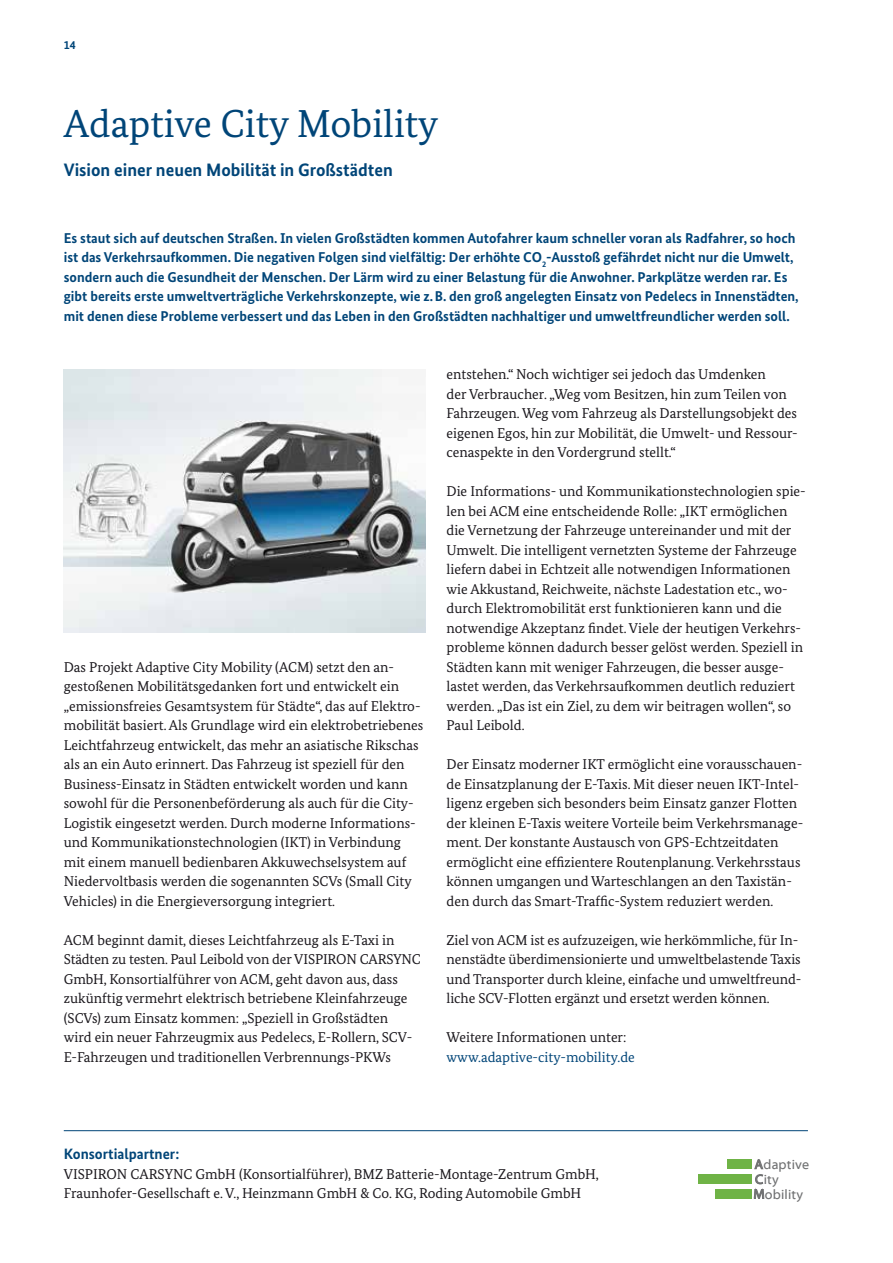
<style>
.page{position:relative;width:893px;height:1263px;background:#fff}
.page>*{position:absolute;margin:0;border:0;box-sizing:border-box;transform-origin:0 0}
.t1{font:39px "Bundes Serif";color:#004578}
.t2{font:700 18px "Bundes Sans";color:#004578}
.t3{font:700 15px "Bundes Sans";color:#004578}
.t4{font:14.25px/19.5px "Bundes Serif";color:#1a171c}
.t5{font:700 14.25px/19.5px "Bundes Sans";color:#004578}
.t6{font:14.25px "Bundes Serif";color:#004578}
.t7{font:13.65px/14.9px "Myriad Web Pro";letter-spacing:.01em;color:#707172}
.t8{font:700 12px "Bundes Sans";color:#004578}
.s1{font-size:13.35px}
</style>
<div class="page">
<hr style="left:64px;top:1130px;width:744px;height:1px;background:#004578">
<div style="left:727px;top:1159px;width:25px;height:10px;background:#6fb346"></div>
<div style="left:698px;top:1174px;width:54px;height:10px;background:#6fb346"></div>
<div style="left:715px;top:1189px;width:37px;height:10px;background:#6fb346"></div>
<svg style="left:754px;top:1159px;width:10px;height:40px"></svg>
<img style="left:64px;top:370px;width:361px;height:263px">
<p class="t8" style="left:64px;top:38px;width:13px">14</p>
<h1 class="t1" style="left:64px;top:99px;width:376px">Adaptive City Mobility</h1>
<p class="t2" style="left:64px;top:158px;width:331px">Vision einer neuen Mobilität in Großstädten</p>
<p class="t5" style="left:64px;top:228px;width:736px">Es staut sich auf deutschen Straßen. In vielen Großstädten kommen Autofahrer kaum schneller voran als Radfahrer, so hoch ist das Verkehrsaufkommen. Die negativen Folgen sind vielfältig: Der erhöhte CO<sub>2</sub>-Ausstoß gefährdet nicht nur die Umwelt, sondern auch die Gesundheit der Menschen. Der Lärm wird zu einer Belastung für die Anwohner. Parkplätze werden rar. Es gibt bereits erste umweltverträgliche Verkehrskonzepte, wie z.B. den groß angelegten Einsatz von Pedelecs in Innenstädten, mit denen diese Probleme verbessert und das Leben in den Großstädten nachhaltiger und umweltfreundlicher werden soll.</p>
<p class="t4" style="left:64px;top:657px;width:361px">Das Projekt Adaptive City Mobility (ACM) setzt den an&shy;gestoßenen Mobilitätsgedanken fort und entwickelt ein „emissionsfreies Gesamtsystem für Städte“, das auf Elektro&shy;mobilität basiert. Als Grundlage wird ein elektrobetriebenes Leichtfahrzeug entwickelt, das mehr an asiatische Rikschas als an ein Auto erinnert. Das Fahrzeug ist speziell für den Business-Einsatz in Städten entwickelt worden und kann sowohl für die Personenbeförderung als auch für die City-Logistik eingesetzt werden. Durch moderne Informations&shy;und Kommunikationstechnologien (IKT) in Verbindung mit einem manuell bedienbaren Akkuwechselsystem auf Niedervoltbasis werden die sogenannten SCVs (Small City Vehicles) in die Energieversorgung integriert.</p>
<p class="t4" style="left:64px;top:930px;width:359px">ACM beginnt damit, dieses Leichtfahrzeug als E-Taxi in Städten zu testen. Paul Leibold von der VISPIRON CARSYNC GmbH, Konsortialführer von ACM, geht davon aus, dass zukünftig vermehrt elektrisch betriebene Kleinfahrzeuge (SCVs) zum Einsatz kommen: „Speziell in Großstädten<br>wird ein neuer Fahrzeugmix aus Pedelecs, E-Rollern, SCV-E-Fahrzeugen und traditionellen Verbrennungs-PKWs</p>
<p class="t4" style="left:446px;top:364px;width:353px">entstehen.“ Noch wichtiger sei jedoch das Umdenken<br>der Verbraucher. „Weg vom Besitzen, hin zum Teilen von Fahrzeugen. Weg vom Fahrzeug als Darstellungsobjekt des eigenen Egos, hin zur Mobilität, die Umwelt- und Ressour&shy;cenaspekte in den Vordergrund stellt.“</p>
<p class="t4" style="left:446px;top:481px;width:361px">Die Informations- und Kommunikationstechnologien spie&shy;len bei ACM eine entscheidende Rolle: „IKT ermöglichen die Vernetzung der Fahrzeuge untereinander und mit der Umwelt. Die intelligent vernetzten Systeme der Fahrzeuge liefern dabei in Echtzeit alle notwendigen Informationen wie Akkustand, Reichweite, nächste Ladestation etc., wo&shy;durch Elektromobilität erst funktionieren kann und die notwendige Akzeptanz findet. Viele der heutigen Verkehrs&shy;probleme können dadurch besser gelöst werden. Speziell in Städten kann mit weniger Fahrzeugen, die besser ausge&shy;lastet werden, das Verkehrsaufkommen deutlich reduziert werden. „Das ist ein Ziel, zu dem wir beitragen wollen“, so Paul Leibold.</p>
<p class="t4" style="left:446px;top:754px;width:358px">Der Einsatz moderner IKT ermöglicht eine vorausschauen&shy;de Einsatzplanung der E-Taxis. Mit dieser neuen IKT-Intel&shy;ligenz ergeben sich besonders beim Einsatz ganzer Flotten der kleinen E-Taxis weitere Vorteile beim Verkehrsmanage&shy;ment. Der konstante Austausch von GPS-Echtzeitdaten ermöglicht eine effizientere Routenplanung. Verkehrsstaus können umgangen und Warteschlangen an den Taxistän&shy;den durch das Smart-Traffic-System reduziert werden.</p>
<p class="t4" style="left:446px;top:930px;width:356px">Ziel von ACM ist es aufzuzeigen, wie herkömmliche, für In&shy;nenstädte überdimensionierte und umweltbelastende Taxis und Transporter durch kleine, einfache und umweltfreund&shy;liche SCV-Flotten ergänzt und ersetzt werden können.</p>
<p class="t4" style="left:446px;top:1027px;width:181px">Weitere Informationen unter:</p>
<p class="t6" style="left:446px;top:1048px;width:190px">www.adaptive-city-mobility.de</p>
<p class="t3" style="left:64px;top:1145px;width:117px">Konsortialpartner:</p>
<p class="t4" style="left:64px;top:1164px;width:537px">VISPIRON CARSYNC GmbH (Konsortialführer), BMZ Batterie-Montage-Zentrum GmbH,<br>Fraunhofer-Gesellschaft e. V., Heinzmann GmbH &amp; Co. KG, Roding Automobile GmbH</p>
<p class="t7" style="left:753px;top:1157px;width:57px"><span class="s1">A</span>daptive<br><span class="s1">C</span>ity<br><span class="s1">M</span>obility</p>
</div>
